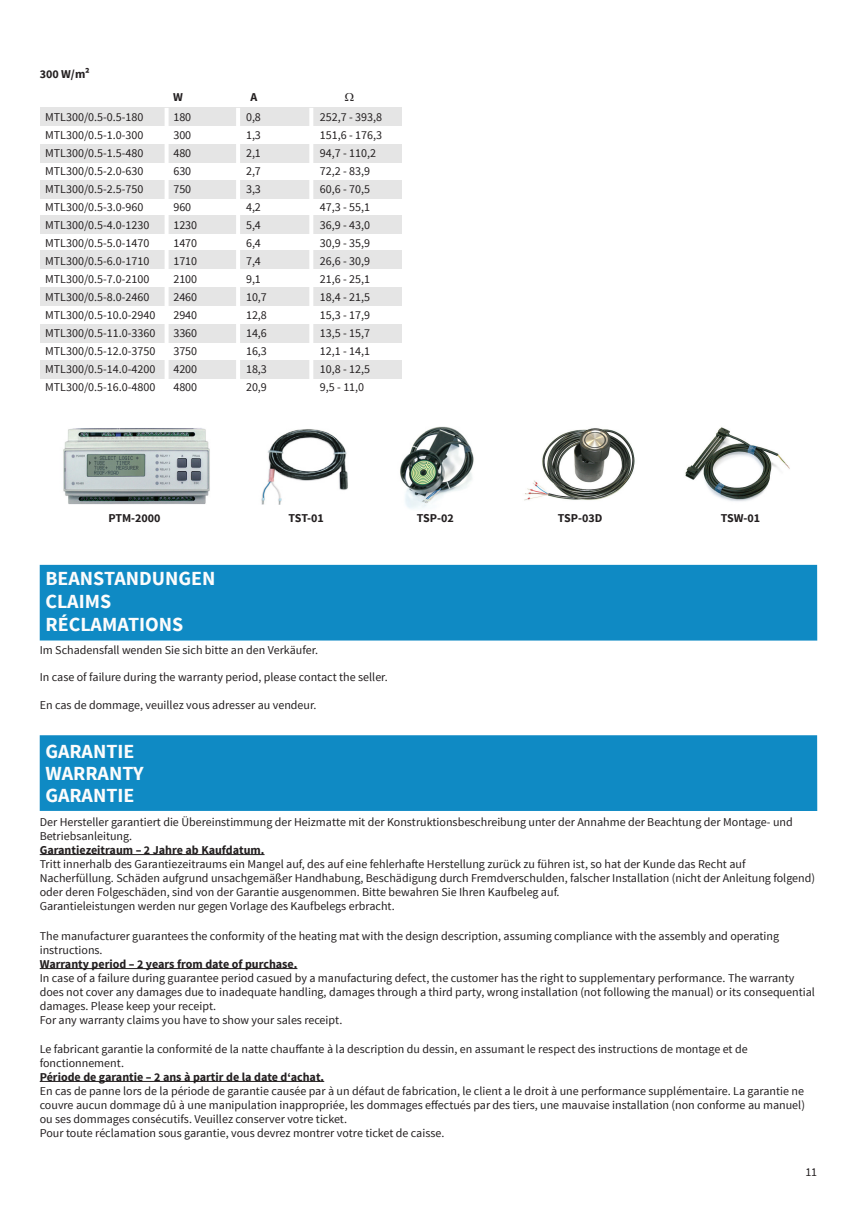
<style>
.page{position:relative;width:857px;height:1225px;background:#fff}
.page>*{position:absolute;margin:0;border:0;box-sizing:border-box;transform-origin:0 0}
.t1{font:700 20px "Source Sans Pro";color:#fcfcfc}
.t2{font:12px/18px "Source Sans Pro";color:#231f20}
.t3{font:700 12px "Source Sans Pro";color:#231f20}
</style>
<div class="page">
<div style="left:40px;top:565px;width:776px;height:75px;background:#0f8ac4"></div>
<div style="left:40px;top:735px;width:776px;height:76px;background:#0f8ac4"></div>
<img style="left:261px;top:429px;width:87px;height:76px">
<img style="left:524px;top:428px;width:111px;height:73px">
<img style="left:685px;top:427px;width:105px;height:75px">
<img style="left:400px;top:426px;width:74px;height:83px">
<img style="left:63px;top:428px;width:147px;height:77px">
<hr style="left:40px;top:854px;width:224px;height:1px;background:#231f20">
<hr style="left:40px;top:968px;width:257px;height:1px;background:#231f20">
<hr style="left:40px;top:1081px;width:284px;height:1px;background:#231f20">
<p class="t3" style="left:40px;top:66px;width:52px">300 W/m²</p>
<p class="t2" style="left:45px;top:108px;width:112px">MTL300/0.5-0.5-180<br>MTL300/0.5-1.0-300<br>MTL300/0.5-1.5-480<br>MTL300/0.5-2.0-630<br>MTL300/0.5-2.5-750<br>MTL300/0.5-3.0-960<br>MTL300/0.5-4.0-1230<br>MTL300/0.5-5.0-1470<br>MTL300/0.5-6.0-1710<br>MTL300/0.5-7.0-2100<br>MTL300/0.5-8.0-2460<br>MTL300/0.5-10.0-2940<br>MTL300/0.5-11.0-3360<br>MTL300/0.5-12.0-3750<br>MTL300/0.5-14.0-4200<br>MTL300/0.5-16.0-4800</p>
<p class="t2" style="left:173px;top:108px;width:25px">180<br>300<br>480<br>630<br>750<br>960<br>1230<br>1470<br>1710<br>2100<br>2460<br>2940<br>3360<br>3750<br>4200<br>4800</p>
<p class="t3" style="left:173px;top:89px;width:11px">W</p>
<p class="t3" style="left:250px;top:89px;width:8px">A</p>
<p class="t2" style="left:246px;top:108px;width:22px">0,8<br>1,3<br>2,1<br>2,7<br>3,3<br>4,2<br>5,4<br>6,4<br>7,4<br>9,1<br>10,7<br>12,8<br>14,6<br>16,3<br>18,3<br>20,9</p>
<p class="t2" style="left:319px;top:108px;width:64px">252,7 - 393,8<br>151,6 - 176,3<br>94,7 - 110,2<br>72,2 - 83,9<br>60,6 - 70,5<br>47,3 - 55,1<br>36,9 - 43,0<br>30,9 - 35,9<br>26,6 - 30,9<br>21,6 - 25,1<br>18,4 - 21,5<br>15,3 - 17,9<br>13,5 - 15,7<br>12,1 - 14,1<br>10,8 - 12,5<br>9,5 - 11,0</p>
<p class="t3" style="left:108px;top:510px;width:54px">PTM-2000</p>
<p class="t3" style="left:288px;top:510px;width:37px">TST-01</p>
<p class="t3" style="left:416px;top:510px;width:38px">TSP-02</p>
<p class="t3" style="left:557px;top:510px;width:46px">TSP-03D</p>
<p class="t3" style="left:720px;top:510px;width:41px">TSW-01</p>
<h1 class="t1" style="left:45px;top:565px;width:171px">BEANSTANDUNGEN</h1>
<h1 class="t1" style="left:45px;top:589px;width:67px">CLAIMS</h1>
<h1 class="t1" style="left:45px;top:611px;width:139px">RÉCLAMATIONS</h1>
<p class="t2" style="left:40px;top:641px;width:280px">Im Schadensfall wenden Sie sich bitte an den Verkäufer.</p>
<p class="t2" style="left:40px;top:668px;width:349px">In case of failure during the warranty period, please contact the seller.</p>
<p class="t2" style="left:40px;top:696px;width:278px">En cas de dommage, veuillez vous adresser au vendeur.</p>
<h1 class="t1" style="left:45px;top:738px;width:91px">GARANTIE</h1>
<h1 class="t1" style="left:45px;top:760px;width:100px">WARRANTY</h1>
<h1 class="t1" style="left:45px;top:782px;width:91px">GARANTIE</h1>
<p class="t2" style="left:40px;top:815px;width:754px;line-height:14px">Der Hersteller garantiert die Übereinstimmung der Heizmatte mit der Konstruktionsbeschreibung unter der Annahme der Beachtung der Montage- und<br>Betriebsanleitung.</p>
<p class="t3" style="left:40px;top:842px;width:226px">Garantiezeitraum – 2 Jahre ab Kaufdatum.</p>
<p class="t2" style="left:40px;top:857px;width:776px;line-height:14px">Tritt innerhalb des Garantiezeitraums ein Mangel auf, des auf eine fehlerhafte Herstellung zurück zu führen ist, so hat der Kunde das Recht auf Nacherfüllung. Schäden aufgrund unsachgemäßer Handhabung, Beschädigung durch Fremdverschulden, falscher Installation (nicht der Anleitung folgend) oder deren Folgeschäden, sind von der Garantie ausgenommen. Bitte bewahren Sie Ihren Kaufbeleg auf.<br>Garantieleistungen werden nur gegen Vorlage des Kaufbelegs erbracht.</p>
<p class="t2" style="left:40px;top:929px;width:740px;line-height:14px">The manufacturer guarantees the conformity of the heating mat with the design description, assuming compliance with the assembly and operating instructions.</p>
<p class="t3" style="left:40px;top:956px;width:259px">Warranty period – 2 years from date of purchase.</p>
<p class="t2" style="left:40px;top:971px;width:776px;line-height:14px">In case of a failure during guarantee period casued by a manufacturing defect, the customer has the right to supplementary performance. The warranty does not cover any damages due to inadequate handling, damages through a third party, wrong installation (not following the manual) or its consequential damages. Please keep your receipt.<br>For any warranty claims you have to show your sales receipt.</p>
<p class="t2" style="left:40px;top:1041px;width:709px;line-height:14px">Le fabricant garantie la conformité de la natte chauffante à la description du dessin, en assumant le respect des instructions de montage et de fonctionnement.</p>
<p class="t3" style="left:40px;top:1068px;width:286px">Période de garantie – 2 ans à partir de la date d‘achat.</p>
<p class="t2" style="left:40px;top:1083px;width:766px;line-height:14px">En cas de panne lors de la période de garantie causée par à un défaut de fabrication, le client a le droit à une performance supplémentaire. La garantie ne couvre aucun dommage dû à une manipulation inappropriée, les dommages effectués par des tiers, une mauvaise installation (non conforme au manuel) ou ses dommages consécutifs. Veuillez conserver votre ticket.<br>Pour toute réclamation sous garantie, vous devrez montrer votre ticket de caisse.</p>
<p class="t2" style="left:804px;top:1162px;width:13px">11</p>
</div>
